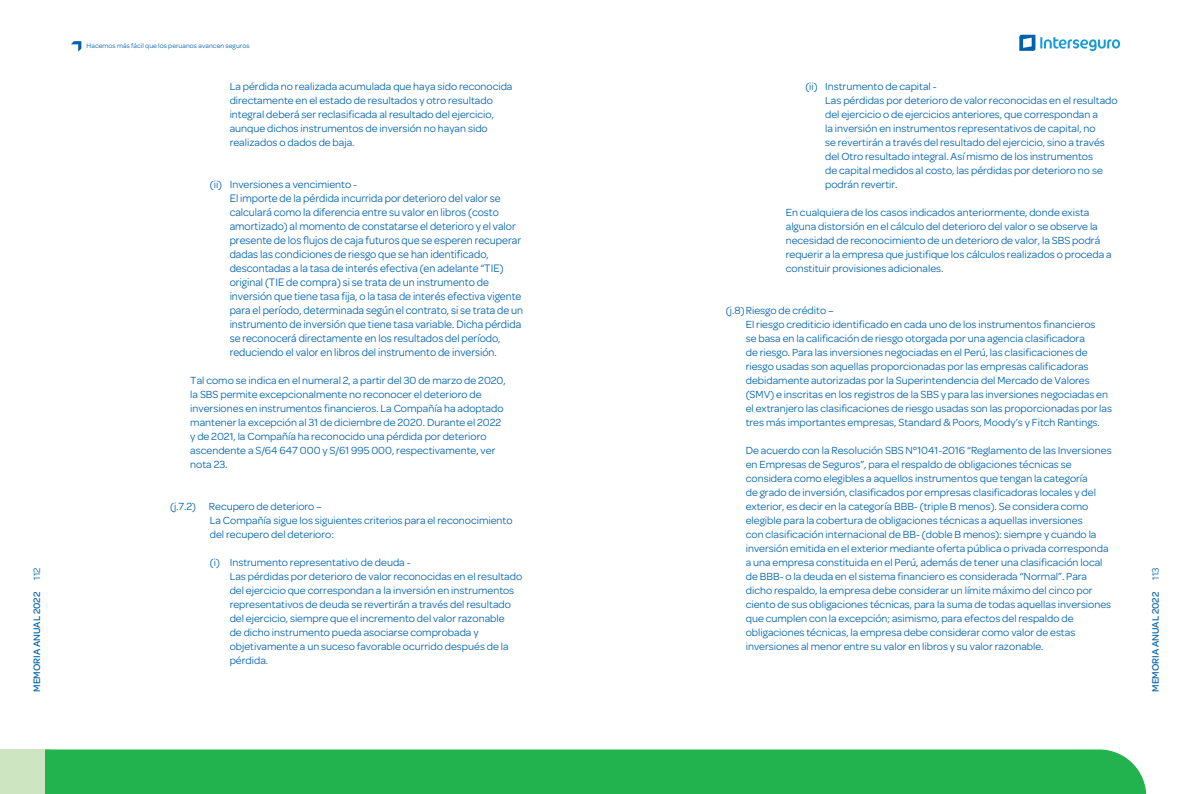
<style>
.page{position:relative;width:1191px;height:794px;background:#fff}
.page>*{position:absolute;margin:0;border:0;box-sizing:border-box;transform-origin:0 0}
.Cuerpo_de_texto{font:11.5px/14px "Omnes";color:#0161aa;scale:.95 1}
.Cuerpo_de_texto-2{font:11px/14px "Omnes";color:#0161aa}
.t1{font:500 10px "Omnes";color:#0161aa}
.t2{font:7px "Omnes";letter-spacing:.01em;color:#0161aa}
.s1{font-weight:400}
</style>
<div class="page">
<svg style="left:1019px;top:35px;width:101px;height:16px"></svg>
<svg style="left:71px;top:41px;width:10px;height:11px"></svg>
<div style="left:0;top:749px;width:51px;height:45px;background:#cde5c1"></div>
<div style="left:45px;top:749px;width:1101px;height:45px;background:#22b24e"></div>
<p class="t1" style="left:31px;top:692px;width:126px;rotate:-90deg">MEMORIA ANUAL 2022 <span class="s1">112</span></p>
<p class="t2" style="left:87px;top:42px;width:164px">Hacemos más fácil que los peruanos avancen seguros</p>
<p class="Cuerpo_de_texto-2" style="left:230px;top:79px;width:284px">La pérdida no realizada acumulada que haya sido reconocida directamente en el estado de resultados y otro resultado integral deberá ser reclasificada al resultado del ejercicio, aunque dichos instrumentos de inversión no hayan sido realizados o dados de baja.</p>
<p class="Cuerpo_de_texto-2" style="left:210px;top:177px;width:149px">(ii) Inversiones a vencimiento -</p>
<p class="Cuerpo_de_texto" style="left:230px;top:191px;width:310px">El importe de la pérdida incurrida por deterioro del valor se calculará como la diferencia entre su valor en libros (costo amortizado) al momento de constatarse el deterioro y el valor presente de los flujos de caja futuros que se esperen recuperar dadas las condiciones de riesgo que se han identificado, descontadas a la tasa de interés efectiva (en adelante “TIE) original (TIE de compra) si se trata de un instrumento de inversión que tiene tasa fija, o la tasa de interés efectiva vigente para el período, determinada según el contrato, si se trata de un instrumento de inversión que tiene tasa variable. Dicha pérdida se reconocerá directamente en los resultados del período, reduciendo el valor en libros del instrumento de inversión.</p>
<p class="Cuerpo_de_texto-2" style="left:190px;top:373px;width:317px">Tal como se indica en el numeral 2, a partir del 30 de marzo de 2020, la SBS permite excepcionalmente no reconocer el deterioro de inversiones en instrumentos financieros. La Compañía ha adoptado mantener la excepción al 31 de diciembre de 2020. Durante el 2022 y de 2021, la Compañía ha reconocido una pérdida por deterioro ascendente a S/64 647 000 y S/61 995 000, respectivamente, ver nota 23.</p>
<p class="Cuerpo_de_texto-2" style="left:170px;top:499px;width:153px">(j.7.2) Recupero de deterioro –</p>
<p class="Cuerpo_de_texto-2" style="left:210px;top:513px;width:304px">La Compañía sigue los siguientes criterios para el reconocimiento del recupero del deterioro:</p>
<p class="Cuerpo_de_texto-2" style="left:210px;top:555px;width:202px">(i) Instrumento representativo de deuda -</p>
<p class="Cuerpo_de_texto-2" style="left:230px;top:569px;width:294px">Las pérdidas por deterioro de valor reconocidas en el resultado del ejercicio que correspondan a la inversión en instrumentos representativos de deuda se revertirán a través del resultado del ejercicio, siempre que el incremento del valor razonable<br>de dicho instrumento pueda asociarse comprobada y objetivamente a un suceso favorable ocurrido después de la pérdida.</p>
<p class="Cuerpo_de_texto-2" style="left:805px;top:79px;width:133px">(ii) Instrumento de capital -</p>
<p class="Cuerpo_de_texto-2" style="left:825px;top:93px;width:294px">Las pérdidas por deterioro de valor reconocidas en el resultado del ejercicio o de ejercicios anteriores, que correspondan a<br>la inversión en instrumentos representativos de capital, no<br>se revertirán a través del resultado del ejercicio, sino a través del Otro resultado integral. Así mismo de los instrumentos<br>de capital medidos al costo, las pérdidas por deterioro no se podrán revertir.</p>
<p class="Cuerpo_de_texto-2" style="left:785px;top:205px;width:327px">En cualquiera de los casos indicados anteriormente, donde exista alguna distorsión en el cálculo del deterioro del valor o se observe la necesidad de reconocimiento de un deterioro de valor, la SBS podrá requerir a la empresa que justifique los cálculos realizados o proceda a constituir provisiones adicionales.</p>
<p class="Cuerpo_de_texto-2" style="left:726px;top:303px;width:109px">(j.8)Riesgo de crédito –</p>
<p class="Cuerpo_de_texto-2" style="left:746px;top:317px;width:368px">El riesgo crediticio identificado en cada uno de los instrumentos financieros<br>se basa en la calificación de riesgo otorgada por una agencia clasificadora<br>de riesgo. Para las inversiones negociadas en el Perú, las clasificaciones de riesgo usadas son aquellas proporcionadas por las empresas calificadoras debidamente autorizadas por la Superintendencia del Mercado de Valores (SMV) e inscritas en los registros de la SBS y para las inversiones negociadas en el extranjero las clasificaciones de riesgo usadas son las proporcionadas por las tres más importantes empresas, Standard &amp; Poors, Moody’s y Fitch Rantings.</p>
<p class="Cuerpo_de_texto-2" style="left:746px;top:443px;width:367px">De acuerdo con la Resolución SBS N°1041-2016 “Reglamento de las Inversiones en Empresas de Seguros”, para el respaldo de obligaciones técnicas se considera como elegibles a aquellos instrumentos que tengan la categoría<br>de grado de inversión, clasificados por empresas clasificadoras locales y del exterior, es decir en la categoría BBB- (triple B menos). Se considera como elegible para la cobertura de obligaciones técnicas a aquellas inversiones<br>con clasificación internacional de BB- (doble B menos): siempre y cuando la inversión emitida en el exterior mediante oferta pública o privada corresponda a una empresa constituida en el Perú, además de tener una clasificación local de BBB- o la deuda en el sistema financiero es considerada “Normal”. Para dicho respaldo, la empresa debe considerar un límite máximo del cinco por ciento de sus obligaciones técnicas, para la suma de todas aquellas inversiones que cumplen con la excepción; asimismo, para efectos del respaldo de obligaciones técnicas, la empresa debe considerar como valor de estas inversiones al menor entre su valor en libros y su valor razonable.</p>
<p class="t1" style="left:1150px;top:692px;width:126px;rotate:-90deg">MEMORIA ANUAL 2022 <span class="s1">113</span></p>
</div>
